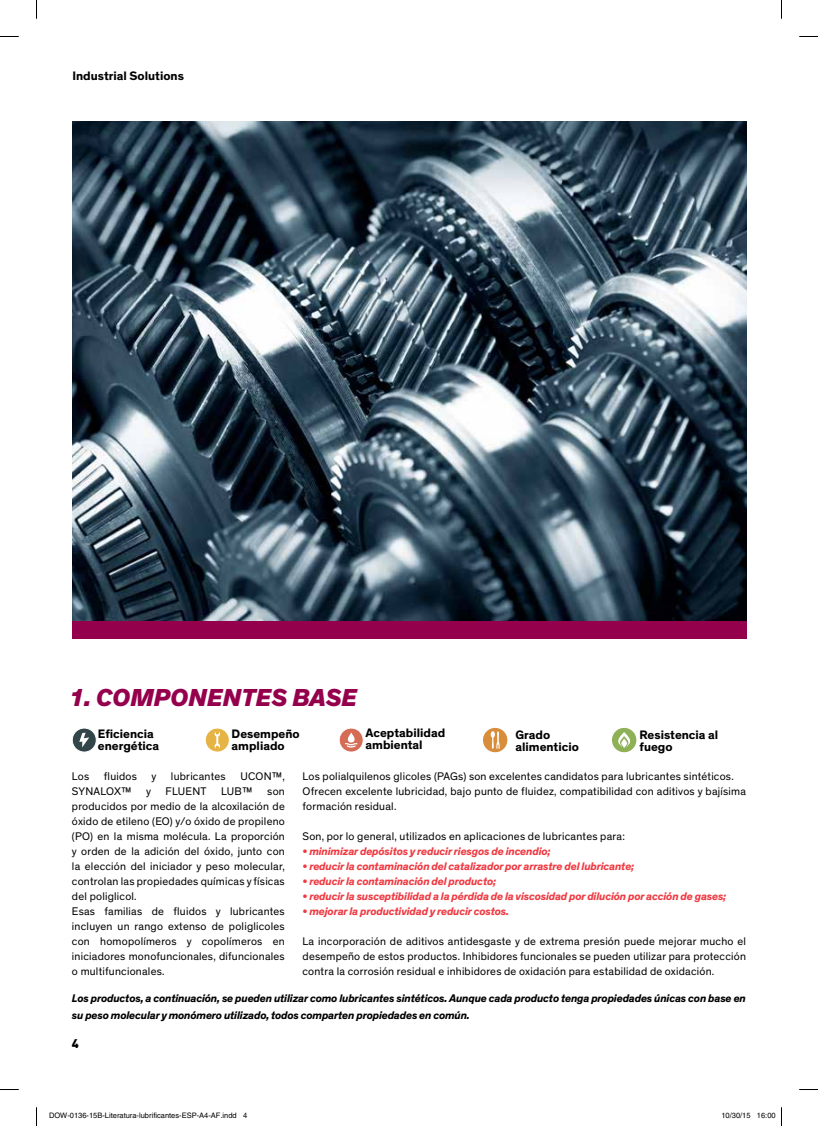
<style>
.page{position:relative;width:818px;height:1126px;background:#fff}
.page>*{position:absolute;margin:0;border:0;box-sizing:border-box;transform-origin:0 0}
.t1{font:italic 800 25px "Dow Corporate";color:#95004d}
.t2{font:700 12.5px/12.5px "Dow Corporate";color:#000}
.t3{font:900 12.5px "DIN";color:#000}
.t4{font:11.25px/15px "Dow Corporate";letter-spacing:.02em;color:#000}
.t5{font:italic 700 11.25px "Dow Corporate";letter-spacing:-.02em;color:#ef3a42}
.t6{font:italic 700 11.25px/17.5px "Dow Corporate";letter-spacing:-.02em;color:#000}
.t7{font:7.5px "Helvetica";color:#000}
</style>
<div class="page">
<div style="left:482px;top:727px;width:25px;height:25px;background:#d88d3a;border-radius:50%"></div>
<div style="left:481px;top:726px;width:27px;height:27px;border:1px solid #fff;border-radius:50%"></div>
<svg style="left:490px;top:731px;width:9px;height:18px"></svg>
<svg style="left:611px;top:727px;width:25px;height:25px"></svg>
<div style="left:610px;top:726px;width:27px;height:27px;border:1px solid #fff;border-radius:50%"></div>
<svg style="left:617px;top:732px;width:13px;height:15px"></svg>
<img style="left:73px;top:122px;width:672px;height:499px">
<div style="left:72px;top:621px;width:673px;height:18px;background:#95004d"></div>
<div style="left:72px;top:728px;width:24px;height:24px;background:#324548;border-radius:50%"></div>
<div style="left:72px;top:727px;width:24px;height:25px;border:1px solid #fff;border-radius:50%"></div>
<svg style="left:79px;top:732px;width:10px;height:15px"></svg>
<div style="left:205px;top:728px;width:24px;height:24px;background:#e6b345;border-radius:50%"></div>
<div style="left:205px;top:727px;width:24px;height:25px;border:1px solid #fff;border-radius:50%"></div>
<svg style="left:214px;top:732px;width:6px;height:16px"></svg>
<svg style="left:339px;top:728px;width:24px;height:24px"></svg>
<div style="left:339px;top:727px;width:24px;height:25px;border:1px solid #fff;border-radius:50%"></div>
<svg style="left:345px;top:732px;width:12px;height:15px"></svg>
<svg style="left:0;top:36px;width:19px;height:1px"></svg>
<svg style="left:799px;top:36px;width:18px;height:1px"></svg>
<svg style="left:0;top:1089px;width:19px;height:1px"></svg>
<svg style="left:799px;top:1089px;width:18px;height:1px"></svg>
<svg style="left:36px;top:0;width:1px;height:19px"></svg>
<svg style="left:36px;top:1107px;width:1px;height:18px"></svg>
<p class="t2" style="left:72px;top:70px;width:113px">Industrial Solutions</p>
<h1 class="t1" style="left:69px;top:681px;width:289px">1. COMPONENTES BASE</h1>
<p class="t2" style="left:98px;top:727px;width:63px">Eficiencia energética</p>
<p class="t2" style="left:231px;top:727px;width:70px">Desempeño ampliado</p>
<p class="t2" style="left:365px;top:726px;width:81px">Aceptabilidad ambiental</p>
<p class="t2" style="left:515px;top:728px;width:65px">Grado alimenticio</p>
<p class="t2" style="left:639px;top:728px;width:80px">Resistencia al fuego</p>
<p class="t4" style="left:302px;top:769px;width:444px">Los polialquilenos glicoles (PAGs) son excelentes candidatos para lubricantes sintéticos.<br>Ofrecen excelente lubricidad, bajo punto de fluidez, compatibilidad con aditivos y bajísima formación residual.</p>
<p class="t4" style="left:302px;top:829px;width:323px">Son, por lo general, utilizados en aplicaciones de lubricantes para:</p>
<p class="t5" style="left:302px;top:844px;width:249px">• minimizar depósitos y reducir riesgos de incendio;</p>
<p class="t5" style="left:302px;top:859px;width:333px">• reducir la contaminación del catalizador por arrastre del lubricante;</p>
<p class="t5" style="left:302px;top:874px;width:195px">• reducir la contaminación del producto;</p>
<p class="t5" style="left:302px;top:889px;width:425px">• reducir la susceptibilidad a la pérdida de la viscosidad por dilución por acción de gases;</p>
<p class="t5" style="left:302px;top:904px;width:208px">• mejorar la productividad y reducir costos.</p>
<p class="t4" style="left:302px;top:934px;width:444px;text-align:justify">La incorporación de aditivos antidesgaste y de extrema presión puede mejorar mucho el desempeño de estos productos. Inhibidores funcionales se pueden utilizar para protección contra la corrosión residual e inhibidores de oxidación para estabilidad de oxidación.</p>
<p class="t6" style="left:72px;top:989px;width:675px">Los productos, a continuación, se pueden utilizar como lubricantes sintéticos. Aunque cada producto tenga propiedades únicas con base en su peso molecular y monómero utilizado, todos comparten propiedades en común.</p>
<p class="t4" style="left:72px;top:769px;width:19px">Los</p>
<p class="t4" style="left:104px;top:769px;width:35px">fluidos</p>
<p class="t4" style="left:151px;top:769px;width:6px">y</p>
<p class="t4" style="left:171px;top:769px;width:56px">lubricantes</p>
<p class="t4" style="left:240px;top:769px;width:46px">UCON™,</p>
<p class="t4" style="left:72px;top:784px;width:61px">SYNALOX™</p>
<p class="t4" style="left:146px;top:784px;width:6px">y</p>
<p class="t4" style="left:165px;top:784px;width:42px">FLUENT</p>
<p class="t4" style="left:221px;top:784px;width:33px">LUB™</p>
<p class="t4" style="left:72px;top:784px;width:214px;text-indent:195px">son producidos por medio de la alcoxilación de óxido de etileno (EO) y/o óxido de propileno (PO) en la misma molécula. La proporción y orden de la adición del óxido, junto con la elección del iniciador y peso molecular, controlan las propiedades químicas y físicas del poliglicol.<br>Esas familias de fluidos y lubricantes incluyen un rango extenso de poliglicoles con homopolímeros y copolímeros en iniciadores monofuncionales, difuncionales o multifuncionales.</p>
<p class="t3" style="left:72px;top:1035px;width:8px">4</p>
<p class="t7" style="left:49px;top:1111px;width:199px">DOW-0136-15B-Literatura-lubrificantes-ESP-A4-AF.indd 4</p>
<p class="t7" style="left:721px;top:1111px;width:56px">10/30/15 16:00</p>
</div>
